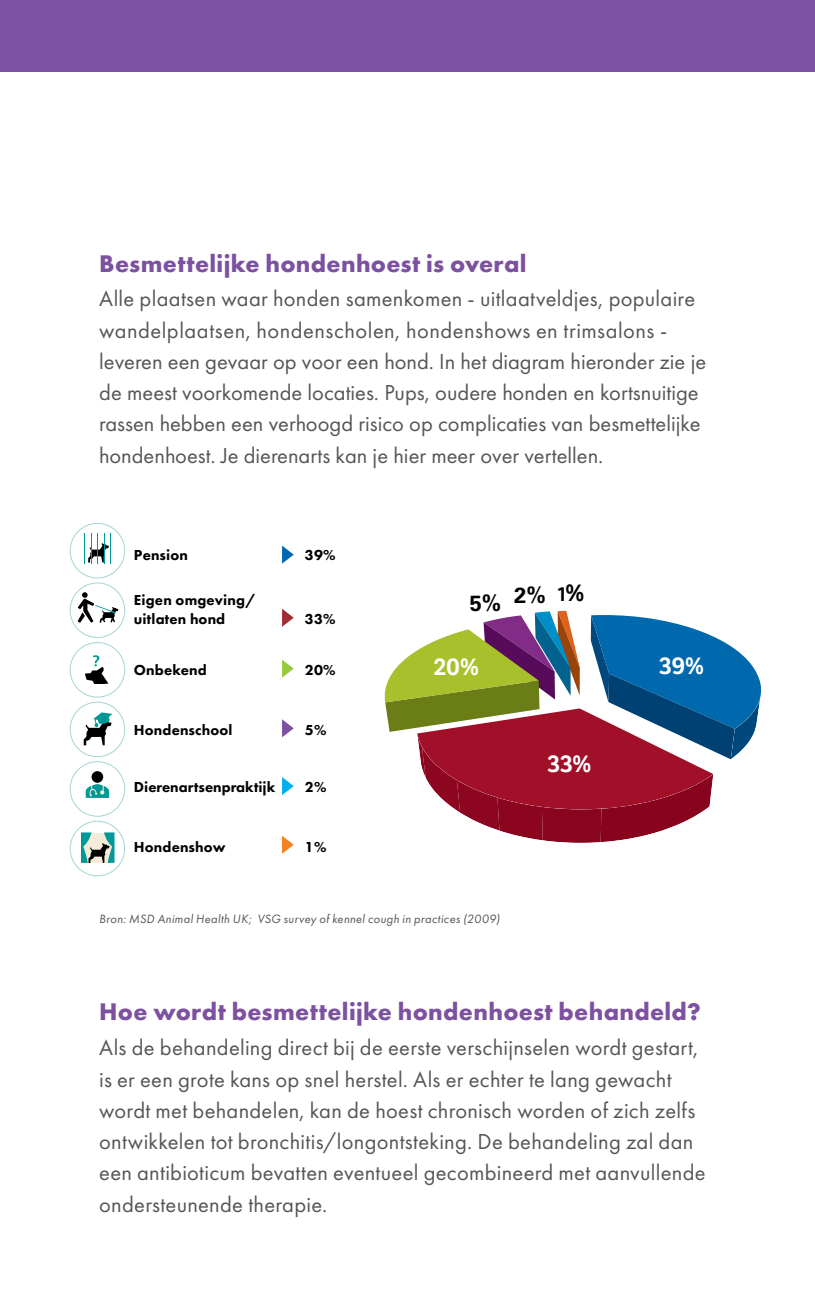
<style>
.page{position:relative;width:815px;height:1312px;background:#fff}
.page>*{position:absolute;margin:0;border:0;box-sizing:border-box;transform-origin:0 0}
.t1{font:700 25px "Futura PT";letter-spacing:.015em;color:#7c51a1}
.t2{font:22.5px/31.2px "Futura PT";letter-spacing:.01em;color:#565659}
.t3{font:700 21.75px "Invention";color:#fff}
.t4{font:700 21.75px "Univers LT Std";color:#000}
.t5{font:800 15px/19.5px "Futura PT";letter-spacing:.01em;color:#000}
.t6{font:italic 12.5px "Futura PT";letter-spacing:.025em;color:#565659}
</style>
<div class="page">
<div style="left:0;top:0;width:815px;height:72px;background:#7c51a1"></div>
<div style="left:70px;top:523px;width:55px;height:55px;border:1px solid #a4d6d3;border-radius:50%"></div>
<div style="left:70px;top:582px;width:55px;height:55px;border:1px solid #a4d6d3;border-radius:50%"></div>
<div style="left:70px;top:642px;width:55px;height:55px;border:1px solid #a4d6d3;border-radius:50%"></div>
<div style="left:70px;top:701px;width:55px;height:55px;border:1px solid #a4d6d3;border-radius:50%"></div>
<div style="left:70px;top:761px;width:55px;height:55px;border:1px solid #a4d6d3;border-radius:50%"></div>
<div style="left:70px;top:820px;width:55px;height:56px;border:1px solid #a4d6d3;border-radius:50%"></div>
<svg style="left:385px;top:610px;width:376px;height:232px"></svg>
<svg style="left:88px;top:543px;width:21px;height:19px"></svg>
<hr style="left:110px;top:533px;width:1px;height:31px;background:#009998">
<hr style="left:97px;top:533px;width:1px;height:31px;background:#009998">
<hr style="left:104px;top:533px;width:1px;height:31px;background:#009998">
<hr style="left:91px;top:533px;width:1px;height:31px;background:#009998">
<hr style="left:85px;top:533px;width:1px;height:31px;background:#009998">
<svg style="left:78px;top:592px;width:16px;height:30px"></svg>
<svg style="left:100px;top:606px;width:18px;height:16px"></svg>
<svg style="left:85px;top:655px;width:23px;height:28px"></svg>
<svg style="left:84px;top:712px;width:28px;height:33px"></svg>
<div style="left:92px;top:771px;width:11px;height:11px;background:#000;border-radius:50%"></div>
<svg style="left:86px;top:784px;width:23px;height:13px"></svg>
<svg style="left:81px;top:832px;width:34px;height:30px"></svg>
<svg style="left:282px;top:836px;width:12px;height:17px"></svg>
<svg style="left:282px;top:609px;width:12px;height:17px"></svg>
<svg style="left:282px;top:545px;width:12px;height:18px"></svg>
<svg style="left:282px;top:659px;width:12px;height:18px"></svg>
<svg style="left:282px;top:719px;width:12px;height:18px"></svg>
<svg style="left:282px;top:777px;width:12px;height:18px"></svg>
<p class="t1" style="left:99px;top:247px;width:429px">Besmettelijke hondenhoest is overal</p>
<p class="t2" style="left:99px;top:283px;width:608px">Alle plaatsen waar honden samenkomen - uitlaatveldjes, populaire wandelplaatsen, hondenscholen, hondenshows en trimsalons - leveren een gevaar op voor een hond. In het diagram hieronder zie je de meest voorkomende locaties. Pups, oudere honden en kortsnuitige rassen hebben een verhoogd risico op complicaties van besmettelijke hondenhoest. Je dierenarts kan je hier meer over vertellen.</p>
<p class="t5" style="left:134px;top:544px;width:56px">Pension</p>
<p class="t5" style="left:305px;top:544px;width:32px">39%</p>
<p class="t5" style="left:134px;top:589px;width:123px">Eigen omgeving/ uitlaten hond</p>
<p class="t5" style="left:305px;top:609px;width:32px">33%</p>
<p class="t5" style="left:134px;top:660px;width:74px">Onbekend</p>
<p class="t5" style="left:305px;top:660px;width:32px">20%</p>
<p class="t5" style="left:134px;top:720px;width:100px">Hondenschool</p>
<p class="t5" style="left:305px;top:720px;width:23px">5%</p>
<p class="t5" style="left:134px;top:777px;width:143px">Dierenartsenpraktijk</p>
<p class="t5" style="left:305px;top:777px;width:23px">2%</p>
<p class="t5" style="left:134px;top:837px;width:93px">Hondenshow</p>
<p class="t5" style="left:305px;top:837px;width:23px">1%</p>
<p class="t4" style="left:470px;top:586px;width:116px">5% 2% <sup>1</sup><sup>%</sup></p>
<p class="t3" style="left:434px;top:651px;width:47px">20%</p>
<p class="t3" style="left:547px;top:748px;width:45px">33%</p>
<p class="t6" style="left:99px;top:911px;width:402px">Bron: MSD Animal Health UK; VSG survey of kennel cough in practices (2009)</p>
<p class="t3" style="left:659px;top:650px;width:46px">39%</p>
<p class="t1" style="left:99px;top:995px;width:603px">Hoe wordt besmettelijke hondenhoest behandeld?</p>
<p class="t2" style="left:99px;top:1031px;width:608px">Als de behandeling direct bij de eerste verschijnselen wordt gestart, is er een grote kans op snel herstel. Als er echter te lang gewacht wordt met behandelen, kan de hoest chronisch worden of zich zelfs ontwikkelen tot bronchitis/longontsteking. De behandeling zal dan een antibioticum bevatten eventueel gecombineerd met aanvullende ondersteunende therapie.</p>
</div>
